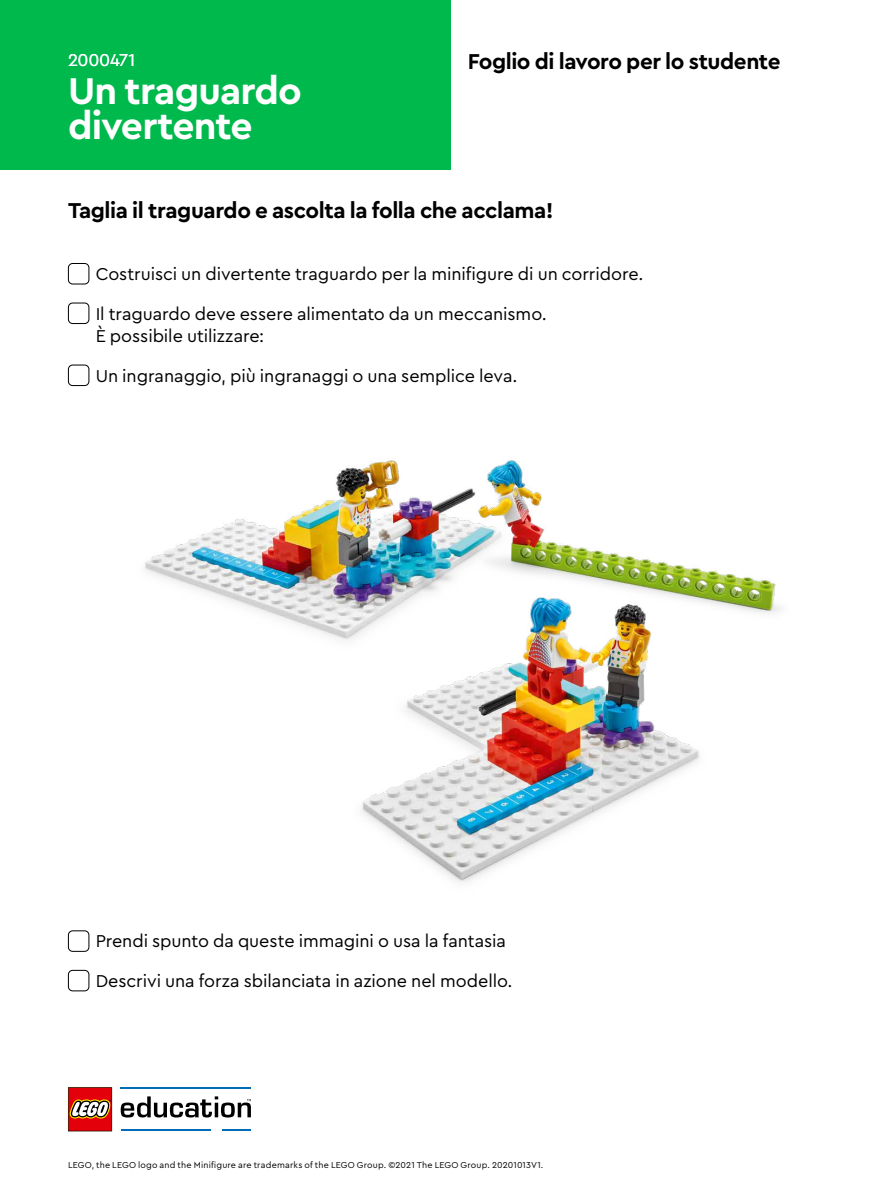
<style>
.page{position:relative;width:893px;height:1191px;background:#fff}
.page>*{position:absolute;margin:0;border:0;box-sizing:border-box;transform-origin:0 0}
.t1{font:700 39px/34.5px "Cera Pro";letter-spacing:-.02em;color:#fff}
.t2{font:700 22.5px "Cera Pro";letter-spacing:-.02em;color:#000}
.t3{font:18px/39.5px "Cera Pro";letter-spacing:-.005em;color:#000}
.t4{font:18px "Cera Pro";letter-spacing:-.015em;color:#fff}
.t5{font:9px "Cera Pro";letter-spacing:.025em;color:#000}
</style>
<div class="page">
<img style="left:145px;top:460px;width:635px;height:179px">
<img style="left:342px;top:546px;width:421px;height:337px">
<div style="left:0;top:0;width:451px;height:170px;background:#00b94d"></div>
<div style="left:68px;top:263px;width:21px;height:21px;border:1px solid #000;border-radius:4px"></div>
<div style="left:68px;top:303px;width:21px;height:21px;border:1px solid #000;border-radius:4px"></div>
<div style="left:68px;top:365px;width:21px;height:21px;border:1px solid #000;border-radius:4px"></div>
<div style="left:68px;top:930px;width:21px;height:21px;border:1px solid #000;border-radius:4px"></div>
<div style="left:68px;top:970px;width:21px;height:21px;border:1px solid #000;border-radius:4px"></div>
<hr style="left:121px;top:1087px;width:130px;height:2px;background:#006cb7">
<hr style="left:121px;top:1129px;width:90px;height:2px;background:#006cb7">
<hr style="left:223px;top:1129px;width:28px;height:2px;background:#006cb7">
<svg style="left:121px;top:1096px;width:130px;height:21px"></svg>
<svg style="left:68px;top:1087px;width:44px;height:44px;background:#c43c33"></svg>
<p class="t4" style="left:68px;top:48px;width:69px">2000471</p>
<p class="t2" style="left:468px;top:47px;width:314px">Foglio di lavoro per lo studente</p>
<h1 class="t1" style="left:68px;top:72px;width:235px">Un traguardo divertente</h1>
<p class="t2" style="left:68px;top:196px;width:487px">Taglia il traguardo e ascolta la folla che acclama!</p>
<p class="t3" style="left:96px;top:253px;width:549px">Costruisci un divertente traguardo per la minifigure di un corridore.<br>Il traguardo deve essere alimentato da un meccanismo.</p>
<p class="t3" style="left:96px;top:315px;width:423px">È possibile utilizzare:<br>Un ingranaggio, più ingranaggi o una semplice leva.</p>
<p class="t3" style="left:96px;top:921px;width:418px">Prendi spunto da queste immagini o usa la fantasia<br>Descrivi una forza sbilanciata in azione nel modello.</p>
<p class="t5" style="left:68px;top:1159px;width:477px">LEGO, the LEGO logo and the Minifigure are trademarks of the LEGO Group. ©2021 The LEGO Group. 20201013V1.</p>
</div>
